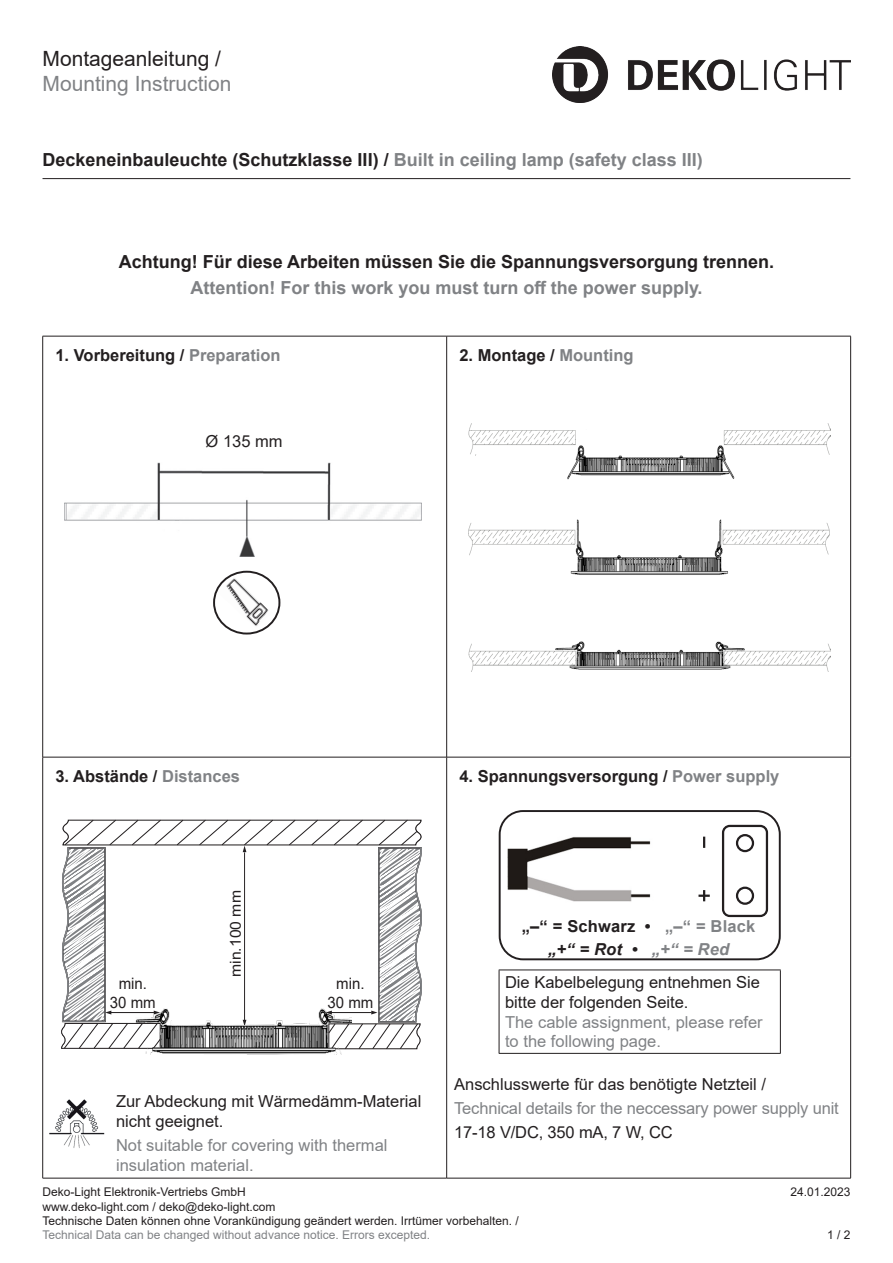
<style>
.page{position:relative;width:893px;height:1263px;background:#fff}
.page>*{position:absolute;margin:0;border:0;box-sizing:border-box;transform-origin:0 0}
.t1{font:21px "Arial";color:#808285}
.t2{font:21px "Arial";color:#231f20}
.Artikel_Nummer{font:700 18px "Arial";color:#231f20}
.Kapitel_Überschrift{font:700 18px "Arial";color:#231f20}
.Kapitel_Überschrift-2{font:700 18px "Arial";color:#808285}
.Lauftext{font:16.5px/19.8px "Arial";color:#231f20}
.Lauftext-2{font:16.5px/19.8px "Arial";color:#808285}
.Hervorhebung___Wicht{font:700 16.5px "Arial";color:#231f20}
.Kapitel_Überschrift-3{font:700 16.5px "Arial";letter-spacing:.01em;color:#231f20}
.Kapitel_Überschrift-4{font:italic 700 16.5px "Arial";letter-spacing:.01em;color:#231f20}
.t3{font:15.75px/18.9px "Arial";color:#231f20;text-align:center;scale:.95 1}
.t4{font:15px "Arial";color:#231f20;scale:1.05 1}
.Fußtext{font:12px "Arial";color:#231f20}
.Fußtext-2{font:12px "Arial";color:#808285}
.s1{color:#808285}
</style>
<div class="page">
<hr style="left:43px;top:336px;width:404px;height:1px;background:#231f20">
<hr style="left:42px;top:336px;width:1px;height:421px;background:#231f20">
<hr style="left:447px;top:336px;width:404px;height:1px;background:#231f20">
<hr style="left:446px;top:336px;width:1px;height:421px;background:#231f20">
<hr style="left:850px;top:336px;width:1px;height:421px;background:#231f20">
<hr style="left:43px;top:757px;width:404px;height:1px;background:#231f20">
<hr style="left:42px;top:757px;width:1px;height:421px;background:#231f20">
<hr style="left:447px;top:757px;width:404px;height:1px;background:#231f20">
<hr style="left:446px;top:757px;width:1px;height:421px;background:#231f20">
<hr style="left:850px;top:757px;width:1px;height:421px;background:#231f20">
<hr style="left:43px;top:1178px;width:404px;height:1px;background:#231f20">
<hr style="left:447px;top:1178px;width:404px;height:1px;background:#231f20">
<hr style="left:43px;top:178px;width:807px;height:1px;background:#231f20">
<svg style="left:214px;top:572px;width:65px;height:61px"></svg>
<div style="left:213px;top:571px;width:67px;height:63px;border:2px solid #231f20;border-radius:50%"></div>
<img style="left:218px;top:577px;width:54px;height:51px">
<img style="left:65px;top:463px;width:356px;height:93px">
<img style="left:49px;top:1099px;width:56px;height:49px">
<img style="left:469px;top:424px;width:361px;height:247px">
<img style="left:145px;top:1050px;width:197px;height:4px">
<svg style="left:61px;top:819px;width:360px;height:231px"></svg>
<hr style="left:328px;top:1012px;width:43px;height:1px;background:#231f20">
<div style="left:499px;top:810px;width:282px;height:150px;border:2px solid #231f20;border-radius:23px"></div>
<img style="left:507px;top:832px;width:262px;height:86px">
<div style="left:723px;top:826px;width:44px;height:90px;background:#fff;border-radius:7px"></div>
<div style="left:722px;top:825px;width:46px;height:92px;border:2px solid #231f20;border-radius:7px"></div>
<svg style="left:737px;top:835px;width:16px;height:16px"></svg>
<div style="left:736px;top:834px;width:18px;height:18px;border:2px solid #231f20;border-radius:50%"></div>
<div style="left:736px;top:887px;width:18px;height:18px;border:2px solid #231f20;border-radius:50%"></div>
<svg style="left:703px;top:837px;width:2px;height:11px"></svg>
<svg style="left:698px;top:890px;width:12px;height:11px"></svg>
<img style="left:552px;top:46px;width:298px;height:56px">
<hr style="left:499px;top:969px;width:282px;height:1px;background:#231f20">
<hr style="left:499px;top:1053px;width:282px;height:1px;background:#231f20">
<hr style="left:499px;top:970px;width:1px;height:83px;background:#231f20">
<hr style="left:780px;top:970px;width:1px;height:83px;background:#231f20">
<p class="t2" style="left:43px;top:44px;width:180px">Montageanleitung /</p>
<p class="t1" style="left:43px;top:69px;width:191px">Mounting Instruction</p>
<p class="Artikel_Nummer" style="left:43px;top:147px;width:662px">Deckeneinbauleuchte (Schutzklasse III) / <span class="s1">Built in ceiling lamp (safety class III)</span></p>
<p class="Kapitel_Überschrift" style="left:119px;top:249px;width:657px">Achtung! Für diese Arbeiten müssen Sie die Spannungsversorgung trennen.</p>
<p class="Kapitel_Überschrift-2" style="left:190px;top:275px;width:514px">Attention! For this work you must turn off the power supply.</p>
<p class="Hervorhebung___Wicht" style="left:55px;top:343px;width:227px">1. Vorbereitung / <span class="s1">Preparation</span></p>
<p class="Hervorhebung___Wicht" style="left:459px;top:343px;width:176px">2. Montage / <span class="s1">Mounting</span></p>
<p class="Lauftext" style="left:206px;top:431px;width:79px">Ø 135 mm</p>
<p class="Hervorhebung___Wicht" style="left:55px;top:764px;width:186px">3. Abstände / <span class="s1">Distances</span></p>
<p class="Hervorhebung___Wicht" style="left:459px;top:764px;width:321px">4. Spannungsversorgung / <span class="s1">Power supply</span></p>
<p class="t3" style="left:110px;top:974px;width:50px">min.<br>30 mm</p>
<p class="t4" style="left:225px;top:977px;width:84px;rotate:-90deg">min.100 mm</p>
<p class="t3" style="left:327px;top:974px;width:50px">min.<br>30 mm</p>
<p class="Lauftext" style="left:116px;top:1091px;width:307px">Zur Abdeckung mit Wärmedämm-Material nicht geeignet.</p>
<p class="Lauftext-2" style="left:116px;top:1135px;width:273px">Not suitable for covering with thermal insulation material.</p>
<p class="Kapitel_Überschrift-3" style="left:522px;top:914px;width:235px">„–“ = Schwarz • <span class="s1">„–“ = Black</span></p>
<p class="Kapitel_Überschrift-4" style="left:548px;top:938px;width:183px">„+“ = Rot • <span class="s1">„+“ = Red</span></p>
<p class="Lauftext" style="left:505px;top:972px;width:256px">Die Kabelbelegung entnehmen Sie bitte der folgenden Seite.</p>
<p class="Lauftext-2" style="left:505px;top:1012px;width:259px">The cable assignment, please refer to the following page.</p>
<p class="Lauftext" style="left:454px;top:1074px;width:313px">Anschlusswerte für das benötigte Netzteil /</p>
<p class="Lauftext-2" style="left:454px;top:1098px;width:386px">Technical details for the neccessary power supply unit</p>
<p class="Lauftext" style="left:454px;top:1123px;width:220px">17-18 V/DC, 350 mA, 7 W, CC</p>
<p class="Fußtext" style="left:43px;top:1183px;width:205px">Deko-Light Elektronik-Vertriebs GmbH</p>
<p class="Fußtext" style="left:790px;top:1183px;width:62px">24.01.2023</p>
<p class="Fußtext" style="left:43px;top:1198px;width:234px">www.deko-light.com / deko@deko-light.com</p>
<p class="Fußtext" style="left:43px;top:1212px;width:478px">Technische Daten können ohne Vorankündigung geändert werden. Irrtümer vorbehalten. /</p>
<p class="Fußtext-2" style="left:43px;top:1227px;width:389px">Technical Data can be changed without advance notice. Errors excepted.</p>
<p class="Fußtext" style="left:827px;top:1227px;width:25px">1 / 2</p>
</div>
